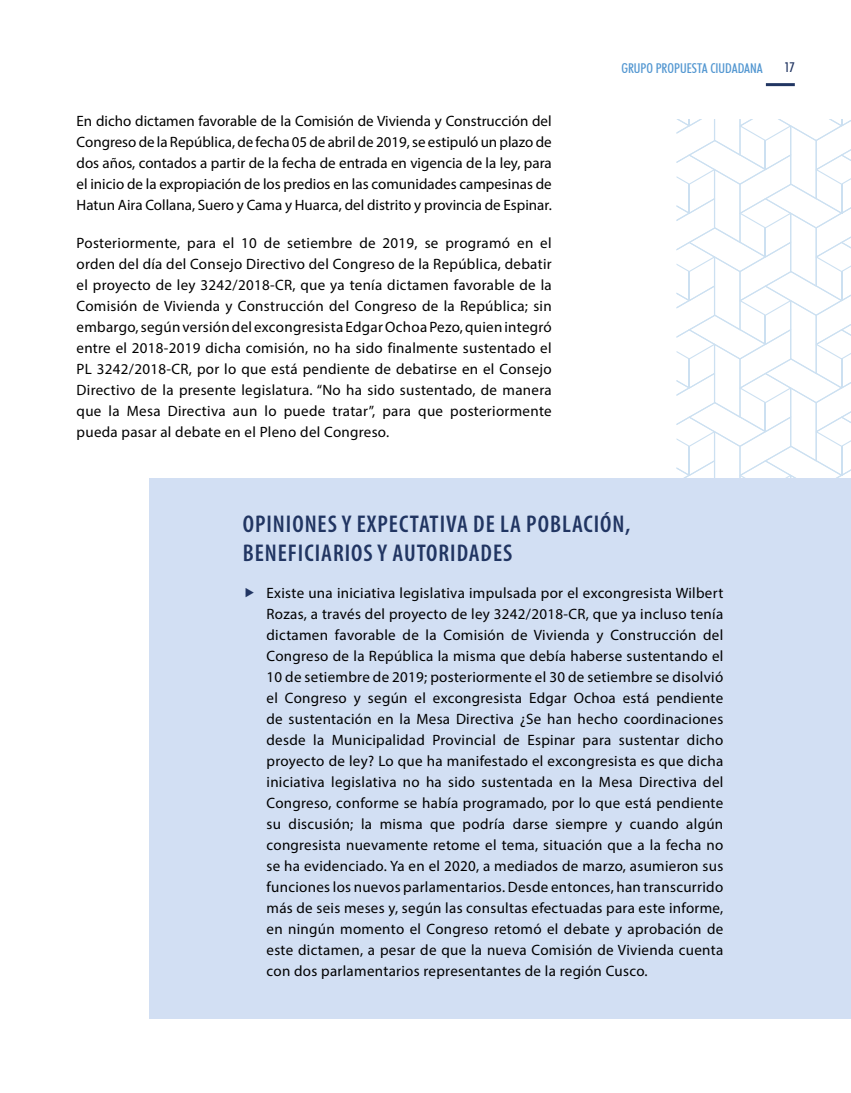
<style>
.page{position:relative;width:851px;height:1093px;background:#fff}
.page>*{position:absolute;margin:0;border:0;box-sizing:border-box;transform-origin:0 0}
.t1{font:600 condensed 24.3px/28.5px "Myriad Pro";letter-spacing:.04em;color:#213562}
.t2{font:15px/21px "Myriad Pro";letter-spacing:.02em;color:#000;text-align:justify}
.t3{font:500 condensed 13.5px "Futura BT";color:#5397d1}
.t4{font:500 condensed 13.5px "Futura BT";color:#213562}
</style>
<div class="page">
<hr style="left:765px;top:83px;width:29px;height:3px;background:#213562">
<svg style="left:676px;top:119px;width:174px;height:359px"></svg>
<div style="left:150px;top:478px;width:700px;height:540px;background:#d2dff3"></div>
<p class="t2" style="left:77px;top:110px;width:476px">En dicho dictamen favorable de la Comisión de Vivienda y Construcción del Congreso de la República, de fecha 05 de abril de 2019, se estipuló un plazo de dos años, contados a partir de la fecha de entrada en vigencia de la ley, para el inicio de la expropiación de los predios en las comunidades campesinas de Hatun Aira Collana, Suero y Cama y Huarca, del distrito y provincia de Espinar.</p>
<p class="t2" style="left:77px;top:232px;width:476px">Posteriormente, para el 10 de setiembre de 2019, se programó en el orden del día del Consejo Directivo del Congreso de la República, debatir el proyecto de ley 3242/2018-CR, que ya tenía dictamen favorable de la Comisión de Vivienda y Construcción del Congreso de la República; sin embargo, según versión del excongresista Edgar Ochoa Pezo, quien integró entre el 2018-2019 dicha comisión, no ha sido finalmente sustentado el PL 3242/2018-CR, por lo que está pendiente de debatirse en el Consejo Directivo de la presente legislatura. “No ha sido sustentado, de manera que la Mesa Directiva aun lo puede tratar”, para que posteriormente pueda pasar al debate en el Pleno del Congreso.</p>
<p class="t3" style="left:621px;top:60px;width:143px">GRUPO PROPUESTA CIUDADANA</p>
<p class="t4" style="left:784px;top:59px;width:12px">17</p>
<h1 class="t1" style="left:243px;top:509px;width:389px">OPINIONES Y EXPECTATIVA DE LA POBLACIÓN,<br>BENEFICIARIOS Y AUTORIDADES</h1>
<p class="t2" style="left:266px;top:582px;width:458px">Existe una iniciativa legislativa impulsada por el excongresista Wilbert Rozas, a través del proyecto de ley 3242/2018-CR, que ya incluso tenía dictamen favorable de la Comisión de Vivienda y Construcción del Congreso de la República la misma que debía haberse sustentando el 10 de setiembre de 2019; posteriormente el 30 de setiembre se disolvió el Congreso y según el excongresista Edgar Ochoa está pendiente de sustentación en la Mesa Directiva ¿Se han hecho coordinaciones desde la Municipalidad Provincial de Espinar para sustentar dicho proyecto de ley? Lo que ha manifestado el excongresista es que dicha iniciativa legislativa no ha sido sustentada en la Mesa Directiva del Congreso, conforme se había programado, por lo que está pendiente su discusión; la misma que podría darse siempre y cuando algún congresista nuevamente retome el tema, situación que a la fecha no se ha evidenciado. Ya en el 2020, a mediados de marzo, asumieron sus funciones los nuevos parlamentarios. Desde entonces, han transcurrido más de seis meses y, según las consultas efectuadas para este informe, en ningún momento el Congreso retomó el debate y aprobación de este dictamen, a pesar de que la nueva Comisión de Vivienda cuenta con dos parlamentarios representantes de la región Cusco.</p>
</div>
